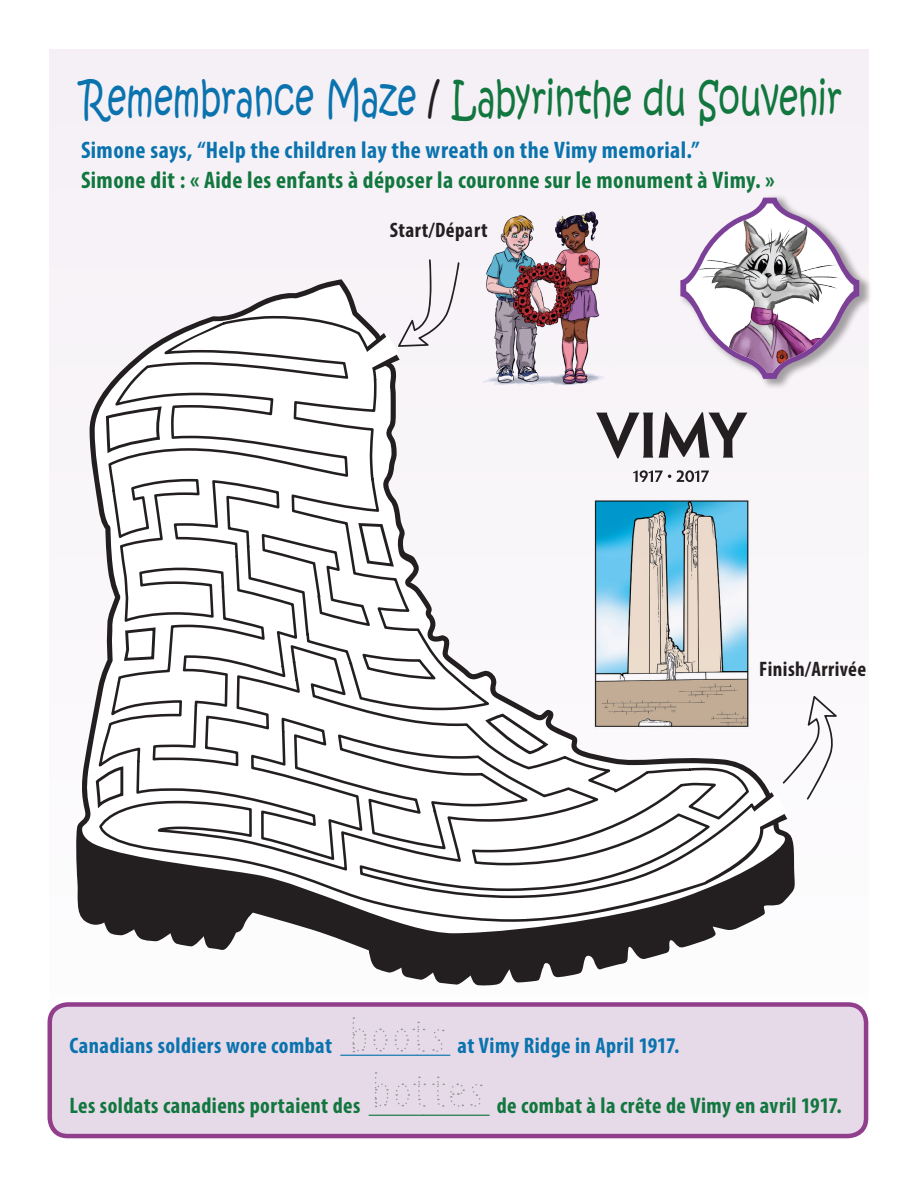
<style>
.page{position:relative;width:918px;height:1188px;background:#fff}
.page>*{position:absolute;margin:0;border:0;box-sizing:border-box;transform-origin:0 0}
.t1{font:46.5px "Kristen ITC";color:#11773e;scale:.73 1}
.t2{font:700 condensed 24px "Myriad Pro";letter-spacing:.02em;color:#11773e}
.t3{font:700 condensed 24px "Myriad Pro";letter-spacing:.02em;color:#0a73ae}
.t4{font:700 condensed 22.5px "Myriad Pro";letter-spacing:.02em;color:#11773e}
.t5{font:700 condensed 22.5px "Myriad Pro";letter-spacing:.02em;color:#0a73ae}
.t6{font:700 condensed 21px "Myriad Pro";letter-spacing:.02em;color:#231f20}
.s1{color:#0a73ae}
.s2{color:#231f20}
</style>
<div class="page">
<div style="left:49px;top:49px;width:820px;height:1090px;background:#f6f1f7"></div>
<svg style="left:75px;top:279px;width:720px;height:707px;fill:#fdfcfd"></svg>
<svg style="left:79px;top:285px;width:714px;height:649px"></svg>
<svg style="left:99px;top:316px;width:674px;height:606px;fill:#fff"></svg>
<svg style="left:104px;top:405px;width:59px;height:65px"></svg>
<svg style="left:357px;top:521px;width:39px;height:47px"></svg>
<svg style="left:122px;top:626px;width:35px;height:36px"></svg>
<svg style="left:94px;top:765px;width:31px;height:47px"></svg>
<svg style="left:485px;top:711px;width:64px;height:45px"></svg>
<svg style="left:365px;top:259px;width:95px;height:112px"></svg>
<svg style="left:753px;top:696px;width:84px;height:134px"></svg>
<div style="left:50px;top:1004px;width:816px;height:132px;background:#e6d9e8;border-radius:18px"></div>
<div style="left:48px;top:1002px;width:820px;height:136px;border:4px solid #913e8c;border-radius:18px"></div>
<div style="left:679px;top:194px;width:193px;height:195px;background:#231f20;opacity:.4"></div>
<svg style="left:680px;top:198px;width:179px;height:181px"></svg>
<img style="left:686px;top:217px;width:167px;height:156px">
<svg style="left:596px;top:413px;width:57px;height:45px"></svg>
<svg style="left:659px;top:412px;width:88px;height:46px"></svg>
<svg style="left:633px;top:470px;width:38px;height:12px"></svg>
<svg style="left:677px;top:470px;width:32px;height:12px"></svg>
<img style="left:472px;top:211px;width:138px;height:180px">
<img style="left:591px;top:495px;width:161px;height:246px">
<svg style="left:374px;top:1072px;width:15px;height:35px"></svg>
<svg style="left:352px;top:1017px;width:36px;height:35px"></svg>
<svg style="left:395px;top:1077px;width:30px;height:30px"></svg>
<svg style="left:394px;top:1022px;width:31px;height:30px"></svg>
<svg style="left:433px;top:1077px;width:49px;height:30px"></svg>
<svg style="left:432px;top:1029px;width:12px;height:23px"></svg>
<p class="t1" style="left:81px;top:68px;width:1044px"><span class="s1">Remembrance Maze</span> <span class="s2">/</span> Labyrinthe du Souvenir</p>
<p class="t3" style="left:81px;top:135px;width:620px">Simone says, “Help the children lay the wreath on the Vimy memorial.”</p>
<p class="t2" style="left:81px;top:165px;width:695px">Simone dit : « Aide les enfants à déposer la couronne sur le monument à Vimy. »</p>
<p class="t6" style="left:390px;top:217px;width:99px">Start/Départ</p>
<p class="t6" style="left:759px;top:656px;width:109px">Finish/Arrivée</p>
<p class="t5" style="left:69px;top:1031px;width:611px">Canadians soldiers wore combat __________ at Vimy Ridge in April 1917.</p>
<p class="t4" style="left:69px;top:1091px;width:774px">Les soldats canadiens portaient des ___________ de combat à la crête de Vimy en avril 1917.</p>
</div>
